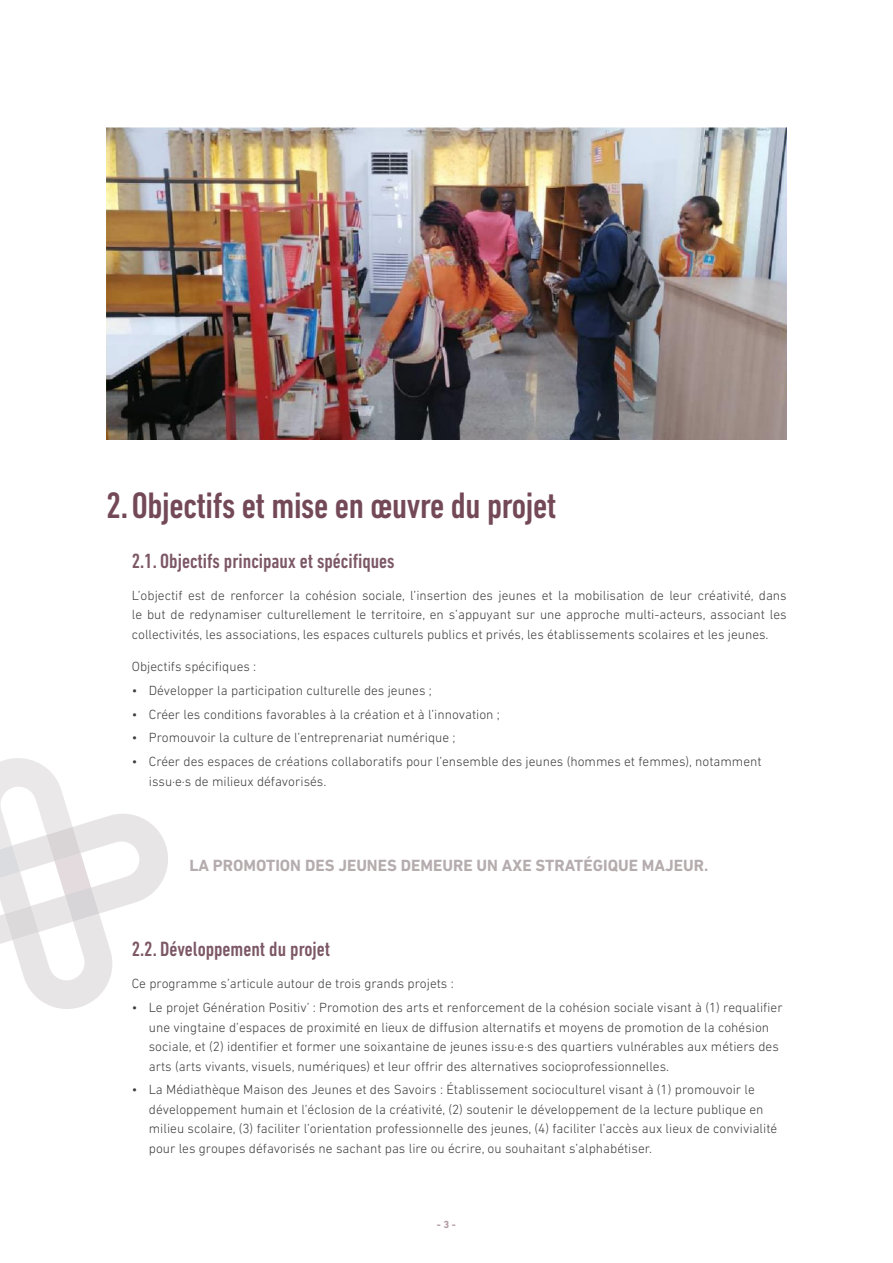
<style>
.page{position:relative;width:893px;height:1263px;background:#fff}
.page>*{position:absolute;margin:0;border:0;box-sizing:border-box;transform-origin:0 0}
.TITULAR_1{font:500 condensed 37.5px "DIN Next LT Pro";letter-spacing:-.01em;color:#734958}
.Titular_1_1{font:500 condensed 21px "DIN Next LT Pro";color:#7c5765}
.DESTACATS{font:700 16.5px "DIN Next LT Pro";color:#b5acae}
.Text_Base{font:300 13.5px/19.5px "DIN Next LT Pro";color:#3e3e3f}
.num_pg{font:700 10.5px "DIN Next LT Pro";color:#b19aa2}
</style>
<div class="page">
<img style="left:106px;top:128px;width:681px;height:311px">
<svg style="left:0;top:758px;width:168px;height:251px"></svg>
<p class="TITULAR_1" style="left:106px;top:484px;width:452px">2.Objectifs et mise en œuvre du projet</p>
<p class="Titular_1_1" style="left:132px;top:548px;width:264px">2.1. Objectifs principaux et spécifiques</p>
<p class="Text_Base" style="left:132px;top:585px;width:656px;text-align:justify">L’objectif est de renforcer la cohésion sociale, l’insertion des jeunes et la mobilisation de leur créativité, dans le but de redynamiser culturellement le territoire, en s’appuyant sur une approche multi-acteurs, associant les collectivités, les associations, les espaces culturels publics et privés, les établissements scolaires et les jeunes.</p>
<p class="Text_Base" style="left:132px;top:656px;width:126px">Objectifs spécifiques :</p>
<p class="Text_Base" style="left:132px;top:680px;width:302px">• Développer la participation culturelle des jeunes ;</p>
<p class="Text_Base" style="left:132px;top:704px;width:370px">• Créer les conditions favorables à la création et à l’innovation ;</p>
<p class="Text_Base" style="left:132px;top:728px;width:325px">• Promouvoir la culture de l’entreprenariat numérique ;</p>
<p class="Text_Base" style="left:149px;top:751px;width:614px;text-indent:-17px">• Créer des espaces de créations collaboratifs pour l’ensemble des jeunes (hommes et femmes), notamment issu·e·s de milieux défavorisés.</p>
<p class="DESTACATS" style="left:189px;top:856px;width:520px">LA PROMOTION DES JEUNES DEMEURE UN AXE STRATÉGIQUE MAJEUR.</p>
<p class="Titular_1_1" style="left:132px;top:937px;width:200px">2.2. Développement du projet</p>
<p class="Text_Base" style="left:132px;top:974px;width:324px">Ce programme s’articule autour de trois grands projets :</p>
<p class="Text_Base" style="left:149px;top:997px;width:635px;text-indent:-17px">• Le projet Génération Positiv’ : Promotion des arts et renforcement de la cohésion sociale visant à (1) requalifier une vingtaine d’espaces de proximité en lieux de diffusion alternatifs et moyens de promotion de la cohésion sociale, et (2) identifier et former une soixantaine de jeunes issu·e·s des quartiers vulnérables aux métiers des arts (arts vivants, visuels, numériques) et leur offrir des alternatives socioprofessionnelles.</p>
<p class="Text_Base" style="left:149px;top:1080px;width:630px;text-indent:-17px">• La Médiathèque Maison des Jeunes et des Savoirs : Établissement socioculturel visant à (1) promouvoir le développement humain et l’éclosion de la créativité, (2) soutenir le développement de la lecture publique en milieu scolaire, (3) faciliter l’orientation professionnelle des jeunes, (4) faciliter l’accès aux lieux de convivialité pour les groupes défavorisés ne sachant pas lire ou écrire, ou souhaitant s’alphabétiser.</p>
<p class="num_pg" style="left:437px;top:1218px;width:21px">- 3 -</p>
</div>
